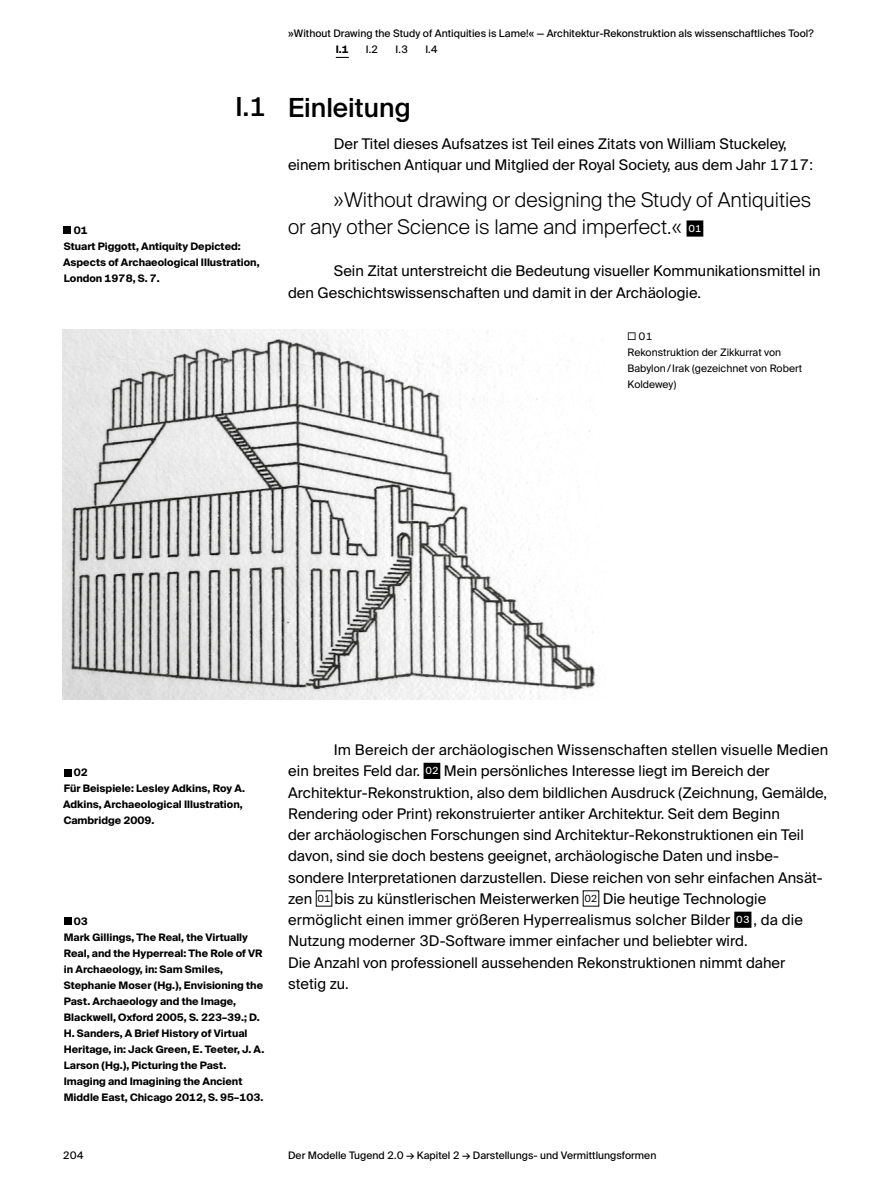
<style>
.page{position:relative;width:893px;height:1191px;background:#fff}
.page>*{position:absolute;margin:0;border:0;box-sizing:border-box;transform-origin:0 0}
.t1{font:500 26.25px "Suisse Intl";color:#000}
.t2{font:300 20.25px/26.5px "Suisse Intl";color:#000}
.t3{font:14.7px/21.3px "Suisse Intl";color:#000}
.t4{font:700 10.35px/15.9px "Suisse Intl";color:#000}
.t5{font:10.35px "Suisse Intl";color:#000}
.t6{font:10.35px/15.9px "Suisse Intl";color:#000}
.s1{font-weight:400;font-size:9.75px;color:#fff}
.s2{font-weight:300;font-size:14.1px}
.s3{font-size:9.75px;color:#fff}
.s4{font-size:9.75px}
</style>
<div class="page">
<svg style="left:336px;top:57px;width:13px;height:1px"></svg>
<div style="left:686px;top:220px;width:17px;height:17px;background:#000"></div>
<div style="left:424px;top:762px;width:16px;height:17px;background:#000"></div>
<div style="left:734px;top:911px;width:17px;height:16px;background:#000"></div>
<img style="left:63px;top:330px;width:533px;height:369px">
<div style="left:64px;top:226px;width:7px;height:8px;background:#000"></div>
<div style="left:64px;top:769px;width:7px;height:7px;background:#000"></div>
<div style="left:64px;top:917px;width:7px;height:8px;background:#000"></div>
<h1 class="t1" style="left:236px;top:92px;width:33px">I.1</h1>
<p class="t4" style="left:63px;top:222px;width:198px;text-indent:11px">01<br>Stuart Piggott, Antiquity Depicted:<br>Aspects of Archaeological Illustration,<br>London 1978, S. 7.</p>
<p class="t5" style="left:288px;top:28px;width:527px">»Without Drawing the Study of Antiquities is Lame!« — Architektur-Rekonstruktion als wissenschaftliches Tool?</p>
<p class="t4" style="left:336px;top:42px;width:15px">I.1</p>
<p class="t5" style="left:366px;top:43px;width:14px">I.2</p>
<p class="t5" style="left:396px;top:43px;width:14px">I.3</p>
<p class="t5" style="left:425px;top:43px;width:14px">I.4</p>
<h1 class="t1" style="left:288px;top:93px;width:124px">Einleitung</h1>
<p class="t3" style="left:288px;top:133px;width:527px;text-indent:46px">Der Titel dieses Aufsatzes ist Teil eines Zitats von William Stuckeley, einem britischen Antiquar und Mitglied der Royal Society, aus dem Jahr 1717:</p>
<h2 class="t2" style="left:288px;top:187px;width:525px;text-indent:46px">»Without drawing or designing the Study of Antiquities or any other Science is lame and imperfect.« <span class="s1">01</span></h2>
<p class="t3" style="left:288px;top:261px;width:534px;text-indent:46px">Sein Zitat unterstreicht die Bedeutung visueller Kommunikationsmittel in den Geschichtswissenschaften und damit in der Archäologie.</p>
<p class="t6" style="left:627px;top:329px;width:176px"><span class="s2">□</span> 01<br>Rekonstruktion der Zikkurrat von<br>Babylon/Irak (gezeichnet von Robert<br>Koldewey)</p>
<p class="t4" style="left:63px;top:764px;width:184px;text-indent:11px">02<br>Für Beispiele: Lesley Adkins, Roy A.<br>Adkins, Archaeological Illustration,<br>Cambridge 2009.</p>
<p class="t4" style="left:64px;top:913px;width:202px;text-indent:10px">03<br>Mark Gillings, The Real, the Virtually Real, and the Hyperreal: The Role of VR in Archaeology, in: Sam Smiles, Stephanie Moser (Hg.), Envisioning the Past. Archaeology and the Image, Blackwell, Oxford 2005, S. 223–39.; D.<br>H. Sanders, A Brief History of Virtual Heritage, in: Jack Green, E. Teeter, J. A.<br>Larson (Hg.), Picturing the Past.<br>Imaging and Imagining the Ancient Middle East, Chicago 2012, S. 95–103.</p>
<p class="t5" style="left:63px;top:1149px;width:23px">204</p>
<p class="t3" style="left:288px;top:739px;width:542px;text-indent:46px">Im Bereich der archäologischen Wissenschaften stellen visuelle Medien ein breites Feld dar. <span class="s3">02</span> Mein persönliches Interesse liegt im Bereich der Architektur-Rekonstruktion, also dem bildlichen Ausdruck (Zeichnung, Gemälde, Rendering oder Print) rekonstruierter antiker Architektur. Seit dem Beginn<br>der archäologischen Forschungen sind Architektur-Rekonstruktionen ein Teil davon, sind sie doch bestens geeignet, archäologische Daten und insbe&shy;sondere Interpretationen darzustellen. Diese reichen von sehr einfachen Ansät&shy;zen <span class="s3">'</span><span class="s4">01</span><span class="s3">'</span> bis zu künstlerischen Meisterwerken <span class="s3">'</span><span class="s4">02</span><span class="s3">'</span> Die heutige Technologie ermöglicht einen immer größeren Hyperrealismus solcher Bilder <span class="s3">03</span> , da die Nutzung moderner 3D-Software immer einfacher und beliebter wird.<br>Die Anzahl von professionell aussehenden Rekonstruktionen nimmt daher<br>stetig zu.</p>
<p class="t5" style="left:288px;top:1149px;width:370px">Der Modelle Tugend 2.0 → Kapitel 2 → Darstellungs- und Vermittlungsformen</p>
</div>
